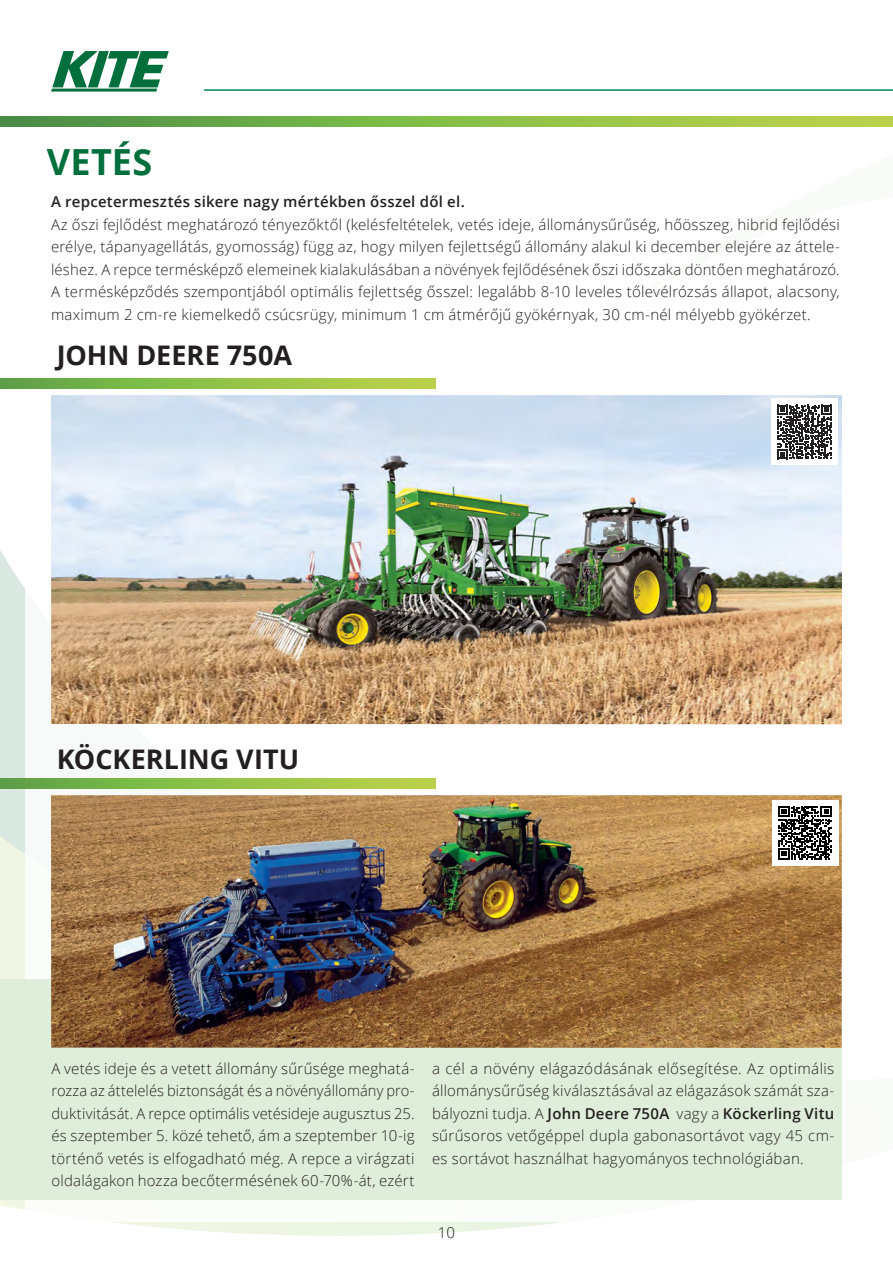
<style>
.page{position:relative;width:893px;height:1263px;background:#fff}
.page>*{position:absolute;margin:0;border:0;box-sizing:border-box;transform-origin:0 0}
.t1{font:700 36px "Open Sans";letter-spacing:.01em;color:#006f3c}
.t2{font:700 27px "Open Sans";color:#231f20}
.t3{font:300 15px/22.5px "Open Sans";letter-spacing:.015em;color:#231f20;text-align:justify}
.t4{font:600 15px "Open Sans";letter-spacing:.02em;color:#231f20}
.s1{font-weight:600}
</style>
<div class="page">
<svg style="left:0;top:1199px;width:563px;height:37px"></svg>
<svg style="left:0;top:388px;width:26px;height:591px"></svg>
<div style="left:26px;top:110px;width:867px;height:1111px;background:#fff"></div>
<svg style="left:51px;top:51px;width:118px;height:41px"></svg>
<hr style="left:204px;top:89px;width:689px;height:2px;background:#008558">
<div style="left:0;top:979px;width:842px;height:220px;background:#dfeeda"></div>
<img style="left:51px;top:795px;width:791px;height:253px">
<img style="left:51px;top:395px;width:791px;height:329px">
<div style="left:773px;top:800px;width:65px;height:65px;background:#fff"></div>
<svg style="left:778px;top:806px;width:54px;height:53px"></svg>
<svg style="left:0;top:378px;width:435px;height:10px"></svg>
<svg style="left:0;top:778px;width:435px;height:10px"></svg>
<svg style="left:0;top:117px;width:893px;height:10px"></svg>
<div style="left:772px;top:399px;width:66px;height:66px;background:#fff"></div>
<svg style="left:777px;top:405px;width:55px;height:54px"></svg>
<h1 class="t1" style="left:47px;top:136px;width:107px">VETÉS</h1>
<p class="t4" style="left:51px;top:191px;width:415px">A repcetermesztés sikere nagy mértékben ősszel dől el.</p>
<p class="t3" style="left:51px;top:212px;width:790px">Az őszi fejlődést meghatározó tényezőktől (kelésfeltételek, vetés ideje, állománysűrűség, hőösszeg, hibrid fejlődési erélye, tápanyagellátás, gyomosság) függ az, hogy milyen fejlettségű állomány alakul ki december elejére az áttele&shy;léshez. A repce termésképző elemeinek kialakulásában a növények fejlődésének őszi időszaka döntően meghatározó.<br>A termésképződés szempontjából optimális fejlettség ősszel: legalább 8-10 leveles tőlevélrózsás állapot, alacsony, maximum 2 cm-re kiemelkedő csúcsrügy, minimum 1 cm átmérőjű gyökérnyak, 30 cm-nél mélyebb gyökérzet.</p>
<h2 class="t2" style="left:57px;top:337px;width:237px">JOHN DEERE 750A</h2>
<h2 class="t2" style="left:57px;top:740px;width:244px">KÖCKERLING VITU</h2>
<p class="t3" style="left:51px;top:1056px;width:365px">A vetés ideje és a vetett állomány sűrűsége meghatá&shy;rozza az áttelelés biztonságát és a növényállomány pro&shy;duktivitását. A repce optimális vetésideje augusztus 25. és szeptember 5. közé tehető, ám a szeptember 10-ig történő vetés is elfogadható még. A repce a virágzati oldalágakon hozza becőtermésének 60-70%-át, ezért</p>
<p class="t3" style="left:432px;top:1056px;width:404px">a cél a növény elágazódásának elősegítése. Az optimális állománysűrűség kiválasztásával az elágazások számát sza&shy;bályozni tudja. A <span class="s1">John Deere 750A</span> vagy a <span class="s1">Köckerling Vitu </span>sűrűsoros vetőgéppel dupla gabonasortávot vagy 45 cm&shy;es sortávot használhat hagyományos technológiában.</p>
<p class="t3" style="left:438px;top:1221px;width:19px">10</p>
</div>
